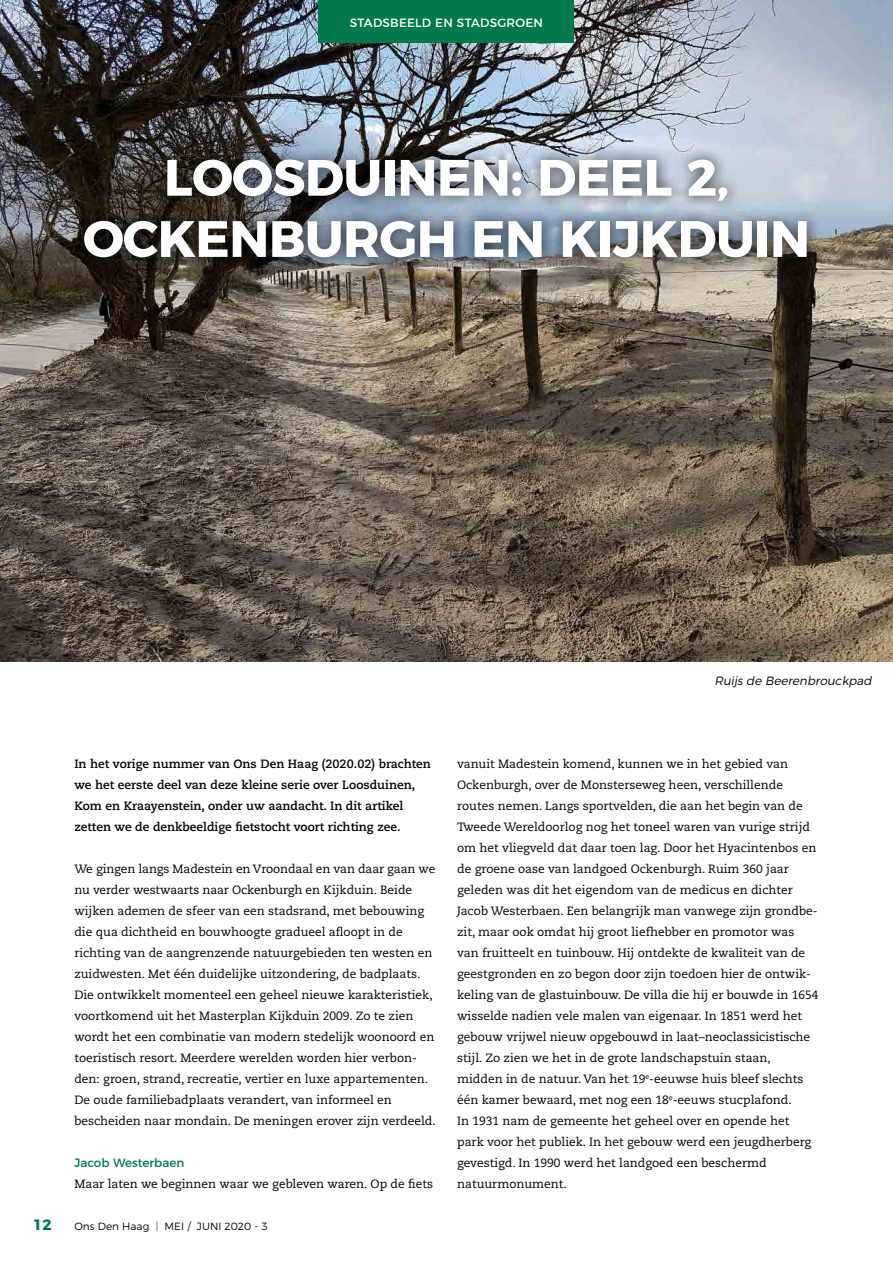
<style>
.page{position:relative;width:893px;height:1263px;background:#fff}
.page>*{position:absolute;margin:0;border:0;box-sizing:border-box;transform-origin:0 0}
.t1{font:700 51px/61.2px "Montserrat";letter-spacing:-.01em;color:#fff;text-align:center}
.t2{font:700 15px "Montserrat";color:#007a4d}
.t3{font:12px/21px "Caecilia LT Std";color:#000}
.t4{font:700 12px/21px "Caecilia LT Std";color:#000}
.t5{font:12px "Montserrat";letter-spacing:.02em;color:#fff}
.t6{font:italic 300 12px "Montserrat";color:#000}
.t7{font:12px "Montserrat";color:#007a4d}
.t8{font:300 10.5px "Montserrat";color:#000}
.s1{color:#007a4d}
</style>
<div class="page">
<img style="left:0;top:0;width:893px;height:661px">
<div style="left:70px;top:146px;width:750px;height:125px;background:#000;opacity:.75"></div>
<div style="left:319px;top:0;width:255px;height:43px;background:#007a4d"></div>
<p class="t5" style="left:350px;top:13px;width:195px">STADSBEELD EN STADSGROEN</p>
<h1 class="t1" style="left:83px;top:143px;width:729px">LOOSDUINEN: DEEL 2,<br>OCKENBURGH EN KIJKDUIN</h1>
<p class="t6" style="left:714px;top:671px;width:162px">Ruijsde Beerenbrouckpad</p>
<p class="t4" style="left:74px;top:754px;width:358px">In het vorige nummer van Ons Den Haag (2020.02) brachten we het eerste deel van deze kleine serie over Loosduinen, Kom en Kraayenstein, onder uw aandacht. In dit artikel zetten we de denkbeeldige fietstocht voort richting zee.</p>
<p class="t3" style="left:74px;top:859px;width:363px">We gingen langs Madestein en Vroondaal en van daar gaan we nu verder westwaarts naar Ockenburgh en Kijkduin. Beide wijken ademen de sfeer van een stadsrand, met bebouwing die qua dichtheid en bouwhoogte gradueel afloopt in de richting van de aangrenzende natuurgebieden ten westen en zuidwesten. Met één duidelijke uitzondering, de badplaats.<br>Die ontwikkelt momenteel een geheel nieuwe karakteristiek, voortkomend uit het Masterplan Kijkduin 2009. Zo te zien wordt het een combinatie van modern stedelijk woonoord en toeristisch resort. Meerdere werelden worden hier verbon&shy;den: groen, strand, recreatie, vertier en luxe appartementen.<br>De oude familiebadplaats verandert, van informeel en bescheiden naar mondain. De meningen erover zijn verdeeld.</p>
<p class="t7" style="left:74px;top:1153px;width:112px">Jacob Westerbaen</p>
<p class="t3" style="left:74px;top:1174px;width:360px">Maar laten we beginnen waar we gebleven waren. Op de fiets</p>
<p class="t2" style="left:33px;top:1212px;width:20px">12</p>
<p class="t8" style="left:74px;top:1218px;width:195px">Ons Den Haag <span class="s1">|</span> MEI / JUNI 2020 - 3</p>
<p class="t3" style="left:457px;top:754px;width:363px">vanuit Madestein komend, kunnen we in het gebied van Ockenburgh, over de Monsterseweg heen, verschillende routes nemen. Langs sportvelden, die aan het begin van de Tweede Wereldoorlog nog het toneel waren van vurige strijd om het vliegveld dat daar toen lag. Door het Hyacintenbos en de groene oase van landgoed Ockenburgh. Ruim 360 jaar geleden was dit het eigendom van de medicus en dichter Jacob Westerbaen. Een belangrijk man vanwege zijn grondbe&shy;zit, maar ook omdat hij groot liefhebber en promotor was van fruitteelt en tuinbouw. Hij ontdekte de kwaliteit van de geestgronden en zo begon door zijn toedoen hier de ontwik&shy;keling van de glastuinbouw. De villa die hij er bouwde in 1654 wisselde nadien vele malen van eigenaar. In 1851 werd het gebouw vrijwel nieuw opgebouwd in laat–neoclassicistische stijl. Zo zien we het in de grote landschapstuin staan, midden in de natuur. Van het 19<sup>e</sup>-eeuwse huis bleef slechts één kamer bewaard, met nog een 18<sup>e</sup>-eeuws stucplafond.<br>In 1931 nam de gemeente het geheel over en opende het park voor het publiek. In het gebouw werd een jeugdherberg gevestigd. In 1990 werd het landgoed een beschermd natuurmonument.</p>
</div>
